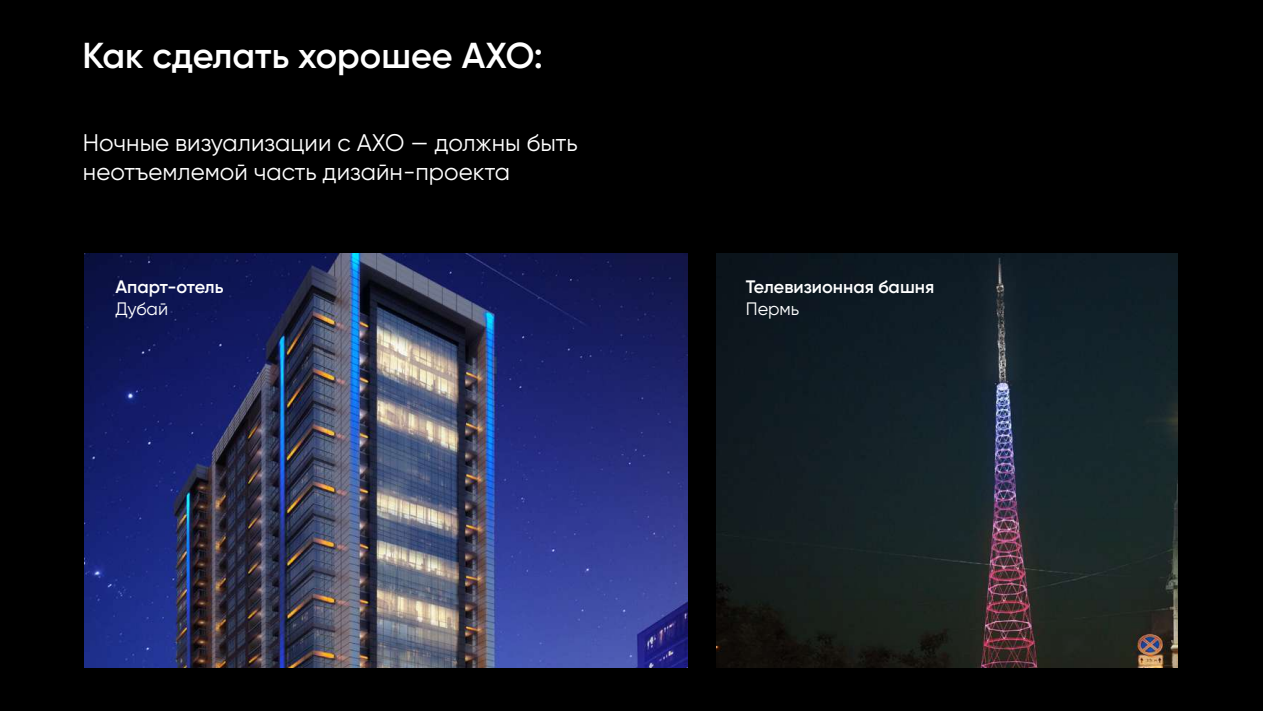
<style>
.page{position:relative;width:1263px;height:711px;background:#fff}
.page>*{position:absolute;margin:0;border:0;box-sizing:border-box;transform-origin:0 0}
.t1{font:600 36px "Gilroy";color:#fff}
.t2{font:24px/28.8px "Gilroy";color:#fff}
.t3{font:600 18px "Gilroy";color:#fff}
.t4{font:18px "Gilroy";color:#fff}
</style>
<div class="page">
<div style="left:0;top:0;width:1263px;height:710px;background:#000"></div>
<img style="left:716px;top:253px;width:462px;height:414px">
<img style="left:85px;top:253px;width:603px;height:414px">
<h1 class="t1" style="left:82px;top:33px;width:462px">Как сделать хорошее АХО:</h1>
<p class="t2" style="left:83px;top:128px;width:496px">Ночные визуализации с АХО — должны быть неотъемлемой часть дизайн-проекта</p>
<p class="t3" style="left:115px;top:275px;width:110px">Апарт-отель</p>
<p class="t4" style="left:115px;top:297px;width:54px">Дубай</p>
<p class="t3" style="left:746px;top:275px;width:190px">Телевизионная башня</p>
<p class="t4" style="left:746px;top:297px;width:55px">Пермь</p>
</div>
